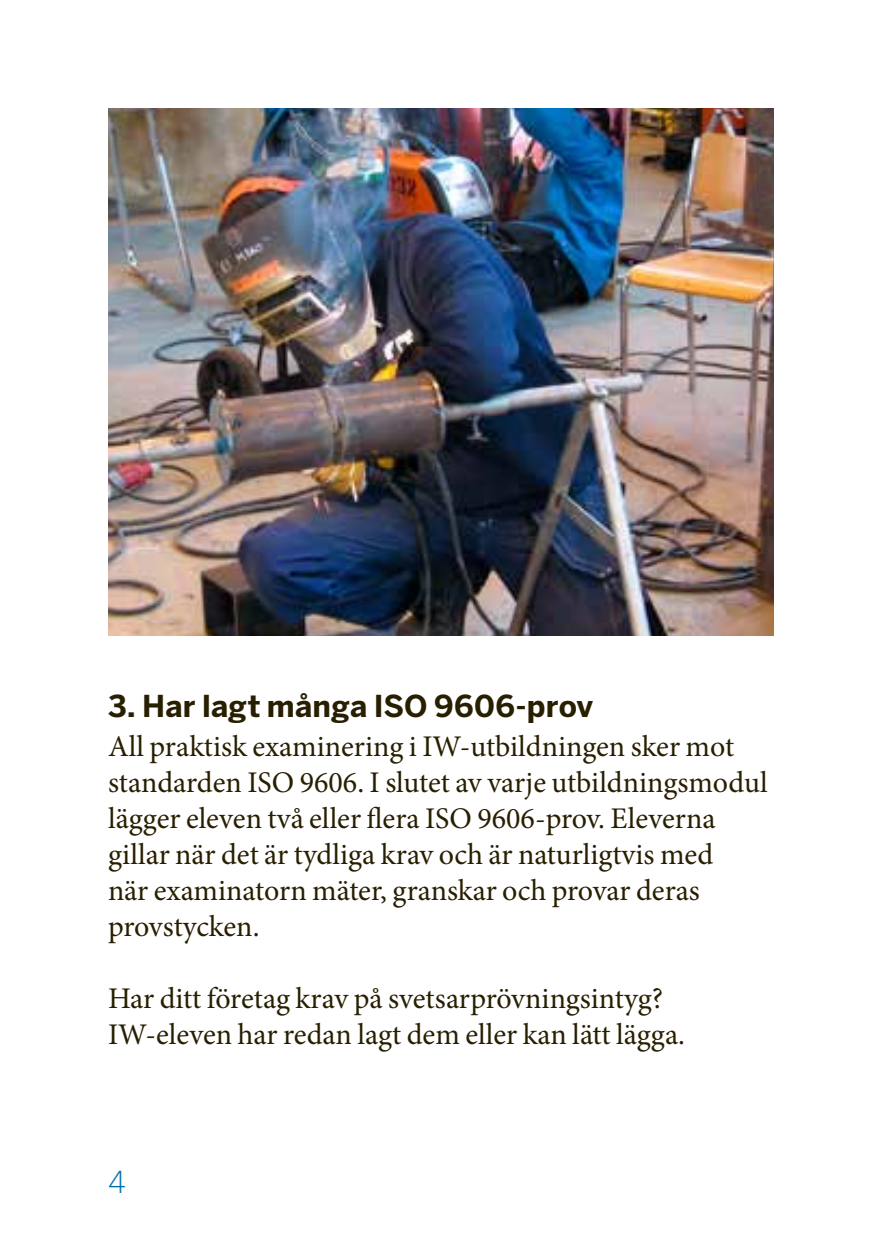
<style>
.page{position:relative;width:893px;height:1259px;background:#fff}
.page>*{position:absolute;margin:0;border:0;box-sizing:border-box;transform-origin:0 0}
.t1{font:30px/36px "Minion Pro";color:#281f00}
.t2{font:700 30px "Benton Sans";letter-spacing:.005em;color:#281f00}
.t3{font:300 30px "Benton Sans";color:#006fad}
</style>
<div class="page">
<img style="left:108px;top:108px;width:666px;height:528px">
<p class="t2" style="left:108px;top:688px;width:486px">3. Har lagt många ISO 9606-prov</p>
<p class="t1" style="left:108px;top:729px;width:661px">All praktisk examinering i IW-utbildningen sker mot standarden ISO 9606. I slutet av varje utbildningsmodul lägger eleven två eller flera ISO 9606-prov. Eleverna gillar när det är tydliga krav och är naturligtvis med<br>när examinatorn mäter, granskar och provar deras provstycken.</p>
<p class="t1" style="left:108px;top:981px;width:578px">Har ditt företag krav på svetsarprövningsintyg?<br>IW-eleven har redan lagt dem eller kan lätt lägga.</p>
<p class="t3" style="left:108px;top:1164px;width:19px">4</p>
</div>
